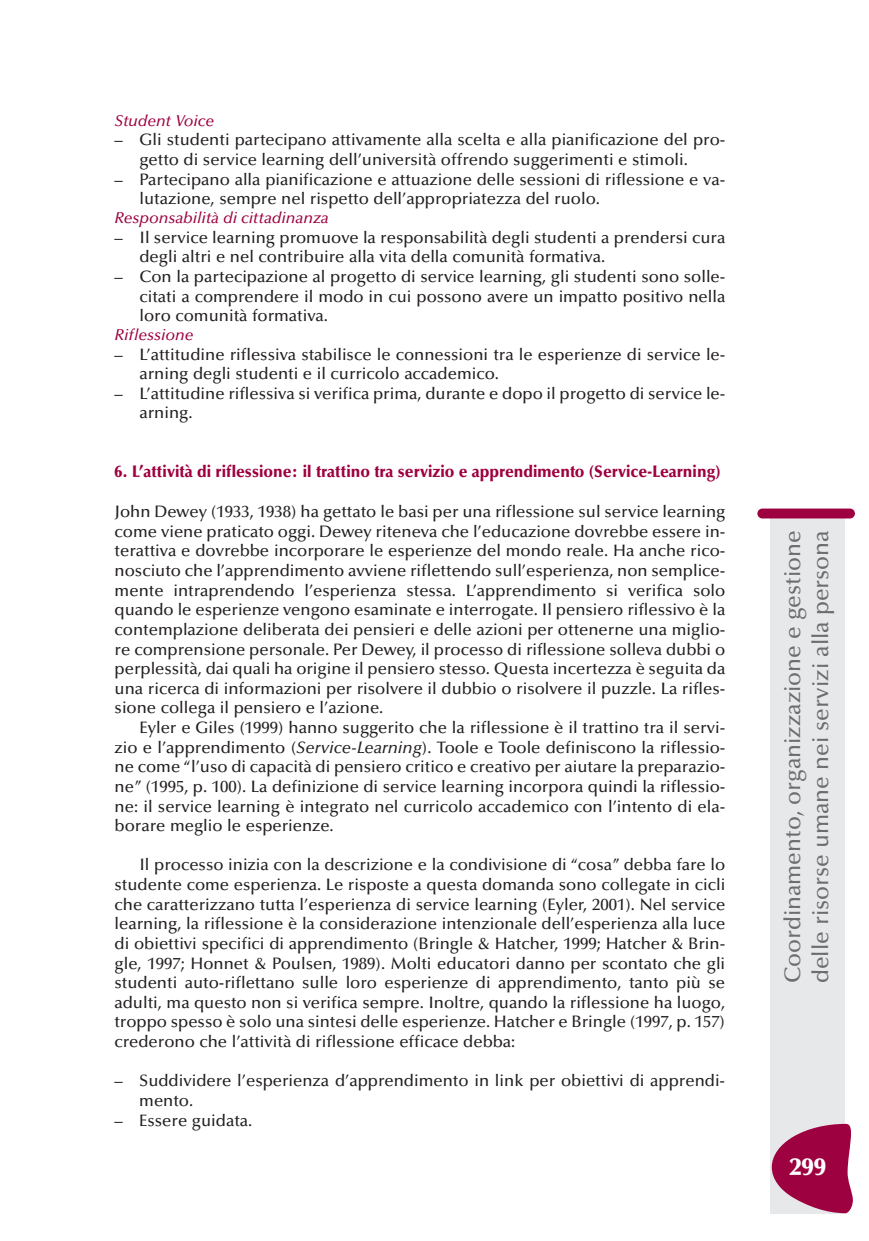
<style>
.page{position:relative;width:869px;height:1241px;background:#fff}
.page>*{position:absolute;margin:0;border:0;box-sizing:border-box;transform-origin:0 0}
.t1{font:900 24.5px "Optima";color:#fff}
.t2{font:500 22.75px/28px "Optima";color:#6c6d70}
.t3{font:500 16.62px/19.6px "Optima";color:#231f20}
.t4{font:900 16.62px "Optima";color:#9d0140;scale:.95 1}
.t5{font:italic 500 15.75px "Optima";color:#9d0140}
.s1{font-style:italic}
</style>
<div class="page">
<div style="left:770px;top:516px;width:74px;height:697px;background:#e7e8e9"></div>
<div style="left:757px;top:508px;width:97px;height:10px;background:#9d0140;border-radius:5px"></div>
<svg style="left:771px;top:1123px;width:82px;height:89px"></svg>
<p class="t5" style="left:115px;top:114px;width:101px">Student Voice</p>
<p class="t3" style="left:139px;top:132px;width:587px;text-indent:-25px">– Gli studenti partecipano attivamente alla scelta e alla pianificazione del pro&shy;getto di service learning dell’università offrendo suggerimenti e stimoli.</p>
<p class="t3" style="left:139px;top:171px;width:587px;text-indent:-25px">– Partecipano alla pianificazione e attuazione delle sessioni di riflessione e va&shy;lutazione, sempre nel rispetto dell’appropriatezza del ruolo.</p>
<p class="t5" style="left:115px;top:212px;width:215px">Responsabilità di cittadinanza</p>
<p class="t3" style="left:139px;top:229px;width:587px;text-indent:-25px">– Il service learning promuove la responsabilità degli studenti a prendersi cura degli altri e nel contribuire alla vita della comunità formativa.</p>
<p class="t3" style="left:139px;top:268px;width:587px;text-align:justify;text-indent:-25px">– Con la partecipazione al progetto di service learning, gli studenti sono solle&shy;citati a comprendere il modo in cui possono avere un impatto positivo nella loro comunità formativa.</p>
<p class="t5" style="left:115px;top:328px;width:80px">Riflessione</p>
<p class="t3" style="left:139px;top:346px;width:587px;text-indent:-25px">– L’attitudine riflessiva stabilisce le connessioni tra le esperienze di service le&shy;arning degli studenti e il curricolo accademico.</p>
<p class="t3" style="left:139px;top:385px;width:587px;text-indent:-25px">– L’attitudine riflessiva si verifica prima, durante e dopo il progetto di service le&shy;arning.</p>
<p class="t4" style="left:115px;top:465px;width:639px">6. L’attività di riflessione: il trattino tra servizio e apprendimento (Service-Learning)</p>
<p class="t3" style="left:115px;top:503px;width:612px;text-align:justify">John Dewey (1933, 1938) ha gettato le basi per una riflessione sul service learning come viene praticato oggi. Dewey riteneva che l’educazione dovrebbe essere in&shy;terattiva e dovrebbe incorporare le esperienze del mondo reale. Ha anche rico&shy;nosciuto che l’apprendimento avviene riflettendo sull’esperienza, non semplice&shy;mente intraprendendo l’esperienza stessa. L’apprendimento si verifica solo quando le esperienze vengono esaminate e interrogate. Il pensiero riflessivo è la contemplazione deliberata dei pensieri e delle azioni per ottenerne una miglio&shy;re comprensione personale. Per Dewey, il processo di riflessione solleva dubbi o perplessità, dai quali ha origine il pensiero stesso. Questa incertezza è seguita da una ricerca di informazioni per risolvere il dubbio o risolvere il puzzle. La rifles&shy;sione collega il pensiero e l’azione.</p>
<p class="t3" style="left:114px;top:719px;width:612px;text-align:justify;text-indent:25px">Eyler e Giles (1999) hanno suggerito che la riflessione è il trattino tra il servi&shy;zio e l’apprendimento (<span class="s1">Service-Learning</span>). Toole e Toole definiscono la riflessio&shy;ne come “l’uso di capacità di pensiero critico e creativo per aiutare la preparazio&shy;ne” (1995, p. 100). La definizione di service learning incorpora quindi la riflessio&shy;ne: il service learning è integrato nel curricolo accademico con l’intento di ela&shy;borare meglio le esperienze.</p>
<p class="t3" style="left:114px;top:856px;width:612px;text-align:justify;text-indent:25px">Il processo inizia con la descrizione e la condivisione di “cosa” debba fare lo studente come esperienza. Le risposte a questa domanda sono collegate in cicli che caratterizzano tutta l’esperienza di service learning (Eyler, 2001). Nel service learning, la riflessione è la considerazione intenzionale dell’esperienza alla luce di obiettivi specifici di apprendimento (Bringle &amp; Hatcher, 1999; Hatcher &amp; Brin&shy;gle, 1997; Honnet &amp; Poulsen, 1989). Molti educatori danno per scontato che gli studenti auto-riflettano sulle loro esperienze di apprendimento, tanto più se adulti, ma questo non si verifica sempre. Inoltre, quando la riflessione ha luogo, troppo spesso è solo una sintesi delle esperienze. Hatcher e Bringle (1997, p. 157) crederono che l’attività di riflessione efficace debba:</p>
<p class="t3" style="left:139px;top:1072px;width:587px;text-indent:-25px">– Suddividere l’esperienza d’apprendimento in link per obiettivi di apprendi&shy;mento.</p>
<p class="t3" style="left:114px;top:1111px;width:139px">– Essere guidata.</p>
<h2 class="t2" style="left:780px;top:983px;width:454px;rotate:-90deg">Coordinamento, organizzazione e gestione delle risorse umane nei servizi alla persona</h2>
<h1 class="t1" style="left:789px;top:1156px;width:38px">299</h1>
</div>
